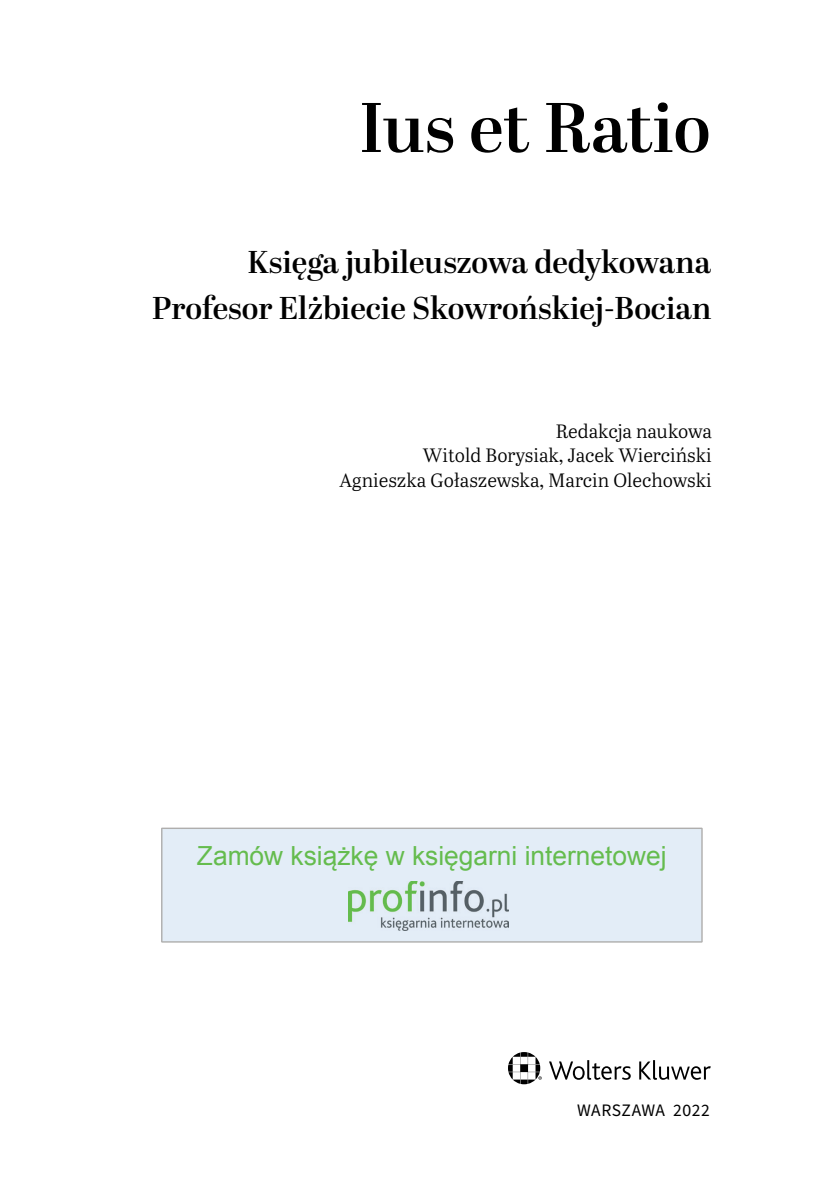
<style>
.page{position:relative;width:834px;height:1191px;background:#fff}
.page>*{position:absolute;margin:0;border:0;box-sizing:border-box;transform-origin:0 0}
.t1{font:600 70px "Abril Display";letter-spacing:-.005em;color:#000}
.t2{font:600 31.5px/45.5px "Abril Display";color:#000;text-align:right}
.t3{font:26.25px "Arial";color:#65bc4e}
.t4{font:19.25px/24.5px "Abril Text Lt";color:#000;text-align:right}
.t5{font:17.5px "Source Sans Pro";letter-spacing:.015em;color:#000}
</style>
<div class="page">
<svg style="left:508px;top:1052px;width:202px;height:32px"></svg>
<div style="left:161px;top:827px;width:541px;height:115px;background:#e3edf7"></div>
<div style="left:170px;top:845px;width:523px;height:34px;background:#e3edf7"></div>
<div style="left:348px;top:881px;width:167px;height:51px;background:#e3edf7"></div>
<img style="left:348px;top:881px;width:160px;height:49px">
<h1 class="t1" style="left:359px;top:79px;width:352px">Ius et Ratio</h1>
<h2 class="t2" style="left:152px;top:241px;width:560px">Księga jubileuszowa dedykowana<br>Profesor Elżbiecie Skowrońskiej-Bocian</h2>
<p class="t4" style="left:339px;top:418px;width:374px">Redakcja naukowa<br>Witold Borysiak, Jacek Wierciński<br>Agnieszka Gołaszewska, Marcin Olechowski</p>
<h3 class="t3" style="left:197px;top:838px;width:471px">Zamów książkę w księgarni internetowej</h3>
<p class="t5" style="left:577px;top:1098px;width:134px">WARSZAWA 2022</p>
</div>
